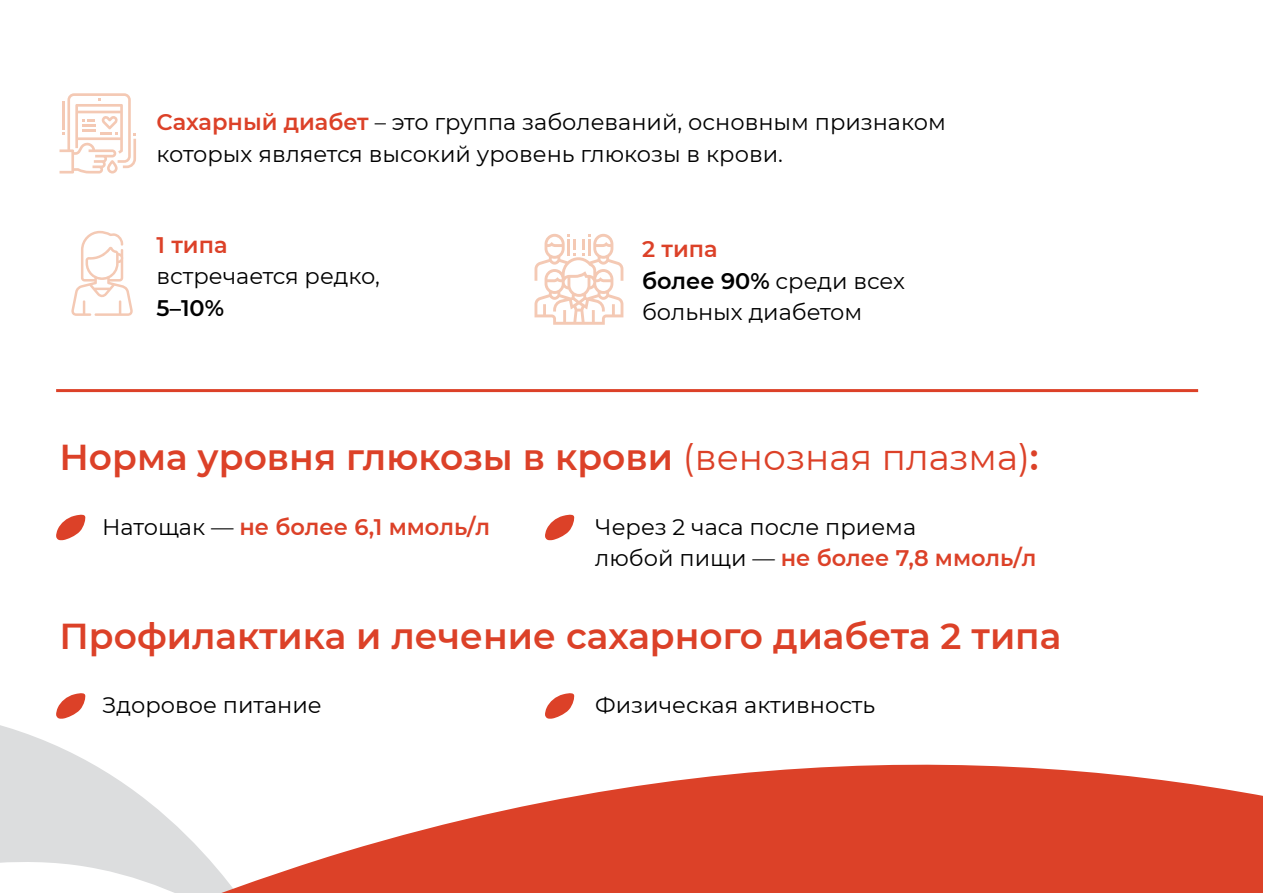
<style>
.page{position:relative;width:1263px;height:893px;background:#fff}
.page>*{position:absolute;margin:0;border:0;box-sizing:border-box;transform-origin:0 0}
.t1{font:600 36px "Montserrat";color:#dc4128}
.t2{font:22.5px/31.5px "Montserrat";color:#000}
.t3{font:600 22.5px "Montserrat";color:#dc4128}
.t4{font:600 22.5px "Montserrat";color:#000}
.s1{font-weight:600;color:#dc4128}
.s2{font-weight:600}
.s3{font-weight:400}
.s4{font-weight:400;color:#000}
</style>
<div class="page">
<svg style="left:0;top:725px;width:1263px;height:168px"></svg>
<svg style="left:545px;top:514px;width:30px;height:26px"></svg>
<svg style="left:545px;top:693px;width:30px;height:26px"></svg>
<svg style="left:56px;top:514px;width:30px;height:26px"></svg>
<svg style="left:56px;top:693px;width:30px;height:26px"></svg>
<hr style="left:56px;top:389px;width:1142px;height:3px;background:#dc4128">
<svg style="left:60px;top:93px;width:76px;height:81px"></svg>
<svg style="left:534px;top:234px;width:89px;height:91px"></svg>
<svg style="left:71px;top:231px;width:62px;height:85px"></svg>
<p class="t2" style="left:157px;top:106px;width:791px"><span class="s1">Сахарный диабет</span> – это группа заболеваний, основным признаком которых является высокий уровень глюкозы в крови.</p>
<p class="t3" style="left:157px;top:229px;width:72px">1 типа</p>
<p class="t2" style="left:157px;top:260px;width:225px">встречается редко,</p>
<p class="t4" style="left:157px;top:292px;width:69px">5–10%</p>
<p class="t2" style="left:642px;top:233px;width:264px"><span class="s1">2 типа<br></span><span class="s2">более 90%</span> среди всех больных диабетом</p>
<h1 class="t1" style="left:60px;top:432px;width:981px">Норма уровня глюкозы в крови <span class="s3">(венозная плазма)</span>:</h1>
<p class="t3" style="left:102px;top:511px;width:390px"><span class="s4">Натощак —</span> не более 6,1 ммоль/л</p>
<p class="t2" style="left:595px;top:510px;width:443px">Через 2 часа после приема<br>любой пищи — <span class="s1">не более 7,8 ммоль/л</span></p>
<h1 class="t1" style="left:60px;top:610px;width:1003px">Профилактика и лечение сахарного диабета 2 типа</h1>
<p class="t2" style="left:102px;top:689px;width:221px">Здоровое питание</p>
<p class="t2" style="left:595px;top:689px;width:281px">Физическая активность</p>
</div>
